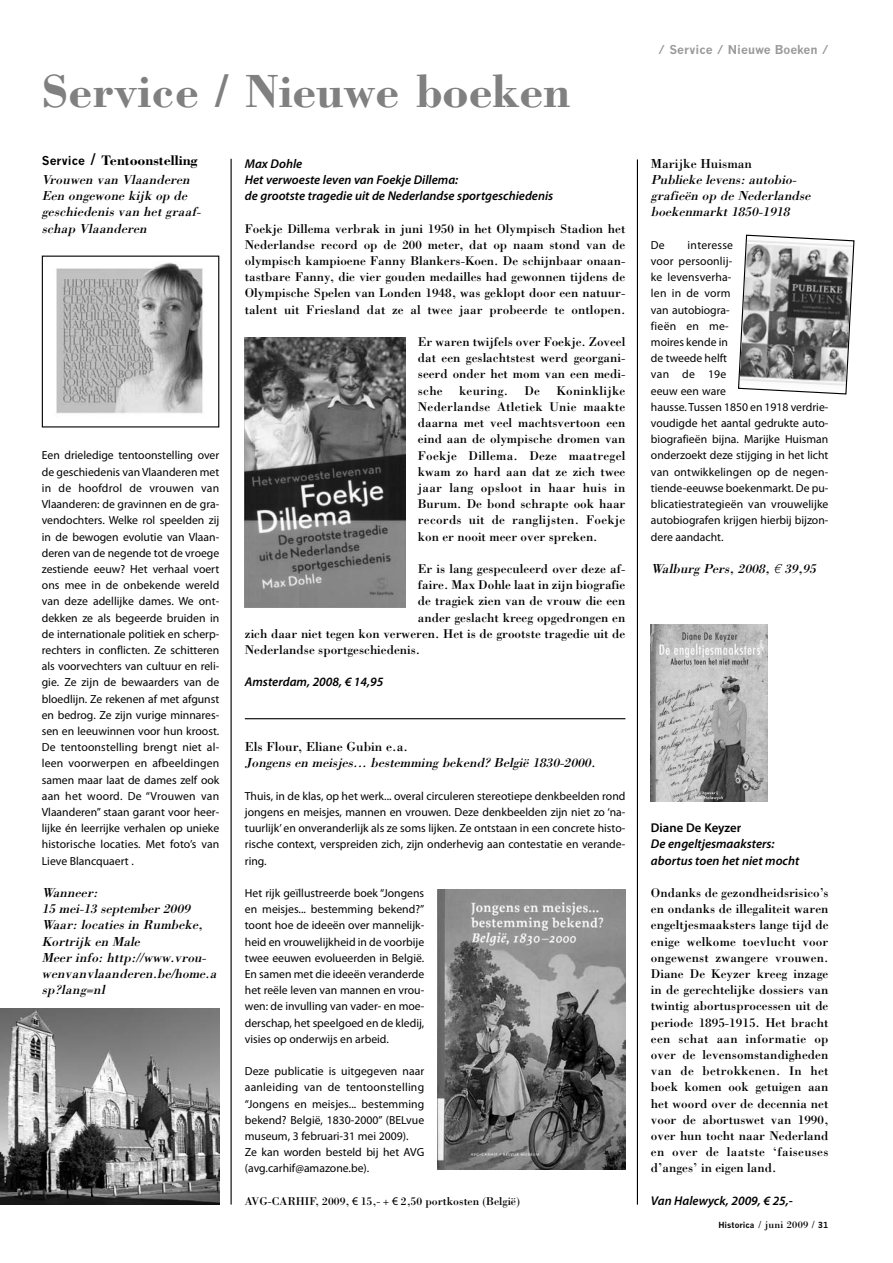
<style>
.page{position:relative;width:893px;height:1263px;background:#fff}
.page>*{position:absolute;margin:0;border:0;box-sizing:border-box;transform-origin:0 0}
.t1{font:700 48px "Bodoni";color:#808080}
.t2{font:700 14.25px "Bodoni";color:#000}
.t3{font:italic 13.5px/16.2px "Bodoni";letter-spacing:.005em;color:#000}
.t4{font:13.5px "Bodoni";color:#000}
.t5{font:13.2px/16.2px "Bodoni";color:#000;text-align:justify}
.t6{font:italic 600 12.75px/16.2px "Myriad Pro";color:#000}
.t7{font:600 12.75px "Myriad Pro";color:#000}
.t8{font:700 12px "News Gothic";color:#999}
.t9{font:11.7px/16.2px "Myriad Pro";color:#000;text-align:justify}
.t10{font:11.7px "Bodoni";color:#000}
.t11{font:700 8.25px "News Gothic";color:#000}
.s1{font-family:"News Gothic";font-size:12px}
.s2{font-size:17.25px}
.s3{font-family:"Myriad Pro"}
.s4{font-family:"Linotype Euro Font Ato F";font-size:12.75px}
.s5{font-family:"Bodoni";font-weight:400;font-size:10.5px}
</style>
<div class="page">
<svg style="left:738px;top:234px;width:117px;height:161px"></svg>
<img style="left:245px;top:338px;width:161px;height:270px">
<img style="left:437px;top:890px;width:188px;height:279px">
<img style="left:651px;top:624px;width:117px;height:177px">
<hr style="left:637px;top:159px;width:1px;height:1045px;background:#000">
<hr style="left:231px;top:159px;width:1px;height:1045px;background:#000">
<hr style="left:245px;top:718px;width:380px;height:1px;background:#000">
<img style="left:56px;top:262px;width:147px;height:152px">
<div style="left:42px;top:256px;width:177px;height:171px;border:1px solid #000"></div>
<img style="left:0;top:1008px;width:219px;height:196px">
<h1 class="t1" style="left:42px;top:74px;width:530px">Service / Nieuwe boeken</h1>
<p class="t2" style="left:42px;top:155px;width:157px"><span class="s1">Service</span> <span class="s2">/</span> Tentoonstelling</p>
<p class="t3" style="left:42px;top:173px;width:163px">Vrouwen van Vlaanderen<br>Een ongewone kij k op de geschiedenis van het graaf&shy;schap Vlaanderen</p>
<p class="t9" style="left:42px;top:448px;width:179px">Een drieledige tentoonstelling over de geschiedenis van Vlaanderen met in de hoofdrol de vrouwen van Vlaanderen: de gravinnen en de gra&shy;vendochters. Welke rol speelden zij in de bewogen evolutie van Vlaan&shy;deren van de negende tot de vroege zestiende eeuw? Het verhaal voert ons mee in de onbekende wereld van deze adellijke dames. We ont&shy;dekken ze als begeerde bruiden in de internationale politiek en scherp&shy;rechters in conflicten. Ze schitteren als voorvechters van cultuur en reli&shy;gie. Ze zijn de bewaarders van de bloedlijn. Ze rekenen af met afgunst en bedrog. Ze zijn vurige minnares&shy;sen en leeuwinnen voor hun kroost.<br>De tentoonstelling brengt niet al&shy;leen voorwerpen en afbeeldingen samen maar laat de dames zelf ook aan het woord. De “Vrouwen van Vlaanderen” staan garant voor heer&shy;lijke én leerrijke verhalen op unieke historische locaties. Met foto’s van Lieve Blancquaert .</p>
<p class="t3" style="left:42px;top:886px;width:179px">Wanneer:<br>15 mei-13 september 2009<br>Waar: locaties in Rumbeke,<br>Kortrij k en Male<br>Meer info: http://www.vrou&shy;wenvanvlaanderen.be/home.a sp?lang=nl</p>
<p class="t6" style="left:245px;top:156px;width:310px">Max Dohle<br>Het verwoeste leven van Foekje Dillema:<br>de grootste tragedie uit de Nederlandse sportgeschiedenis</p>
<p class="t5" style="left:245px;top:222px;width:382px">Foekje Dillema verbrak in juni 1950 in het Olympisch Stadion het Nederlandse record op de 200 meter, dat op naam stond van de olympisch kampioene Fanny Blankers-Koen. De schijnbaar onaan&shy;tastbare Fanny, die vier gouden medailles had gewonnen tijdens de Olympische Spelen van Londen 1948, was geklopt door een natuur&shy;talent uit Friesland dat ze al twee jaar probeerde te ontlopen.</p>
<p class="t5" style="left:418px;top:335px;width:209px">Er waren twijfels over Foekje. Zoveel dat een geslachtstest werd georgani&shy;seerd onder het mom van een medi&shy;sche keuring. De Koninklijke Nederlandse Atletiek Unie maakte daarna met veel machtsvertoon een eind aan de olympische dromen van Foekje Dillema. Deze maatregel kwam zo hard aan dat ze zich twee jaar lang opsloot in haar huis in Burum. De bond schrapte ook haar records uit de ranglijsten. Foekje kon er nooit meer over spreken.</p>
<p class="t5" style="left:418px;top:562px;width:209px">Er is lang gespeculeerd over deze af-</p>
<p class="t5" style="left:418px;top:578px;width:209px">faire. Max Dohle laat in zijn biografie</p>
<p class="t5" style="left:418px;top:594px;width:209px">de tragiek zien van de vrouw die een</p>
<p class="t5" style="left:418px;top:610px;width:209px">ander geslacht kreeg opgedrongen en</p>
<p class="t5" style="left:245px;top:627px;width:382px">zich daar niet tegen kon verweren. Het is de grootste tragedie uit de</p>
<p class="t5" style="left:245px;top:643px;width:177px">Nederlandse sportgeschiedenis.</p>
<p class="t6" style="left:245px;top:675px;width:140px">Amsterdam, 2008, € 14,95</p>
<p class="t4" style="left:245px;top:742px;width:165px">Els Flour, Eliane Gubin e.a.</p>
<p class="t3" style="left:245px;top:756px;width:355px">Jongens en meisjes... bestemming bekend? België 1830-2000.</p>
<p class="t9" style="left:245px;top:788px;width:382px">Thuis, in de klas, op het werk... overal circuleren stereotiepe denkbeelden rond jongens en meisjes, mannen en vrouwen. Deze denkbeelden zijn niet zo ‘na&shy;tuurlijk’ en onveranderlijk als ze soms lijken. Ze ontstaan in een concrete histo&shy;rische context, verspreiden zich, zijn onderhevig aan contestatie en verande&shy;ring.</p>
<p class="t9" style="left:245px;top:886px;width:181px">Het rijk geïllustreerde boek “Jongens en meisjes... bestemming bekend?” toont hoe de ideeën over mannelijk&shy;heid en vrouwelijkheid in de voorbije twee eeuwen evolueerden in België.<br>En samen met die ideeën veranderde het reële leven van mannen en vrou&shy;wen: de invulling van vader- en moe&shy;derschap, het speelgoed en de kledij, visies op onderwijs en arbeid.</p>
<p class="t9" style="left:245px;top:1064px;width:181px;text-align:left">Deze publicatie is uitgegeven naar aanleiding van de tentoonstelling “Jongens en meisjes... bestemming bekend? België, 1830-2000” (BELvue museum, 3 februari-31 mei 2009).<br>Ze kan worden besteld bij het AVG (avg.carhif@amazone.be).</p>
<p class="t10" style="left:245px;top:1197px;width:277px">AVG-CARHIF, 2009, <span class="s3">€</span> 15,- + <span class="s3">€</span> 2,50 portkosten (België)</p>
<p class="t8" style="left:658px;top:45px;width:172px">/ Service / Nieuwe Boeken /</p>
<p class="t4" style="left:651px;top:159px;width:103px">Marijke Huisman</p>
<p class="t3" style="left:651px;top:173px;width:164px">Publieke levens: autobio&shy;grafieën op de Nederlandse boekenmarkt 1850-1918</p>
<p class="t9" style="left:651px;top:238px;width:15px">De</p>
<p class="t9" style="left:651px;top:238px;width:179px;text-align:left;text-indent:37px">interesse<br>voor persoonlij-<br>ke levensverha-<br>len in de vorm<br>van autobiogra-<br>fieën en me-<br>moires kende in<br>de tweede helft<br>van de 19e<br>eeuw een ware<br>hausse. Tussen 1850 en 1918 verdrie&shy;voudigde het aantal gedrukte auto&shy;biografieën bijna. Marijke Huisman onderzoekt deze stijging in het licht van ontwikkelingen op de negen&shy;tiende-eeuwse boekenmarkt. De pu&shy;blicatiestrategieën van vrouwelijke autobiografen krijgen hierbij bijzon&shy;dere aandacht.</p>
<p class="t3" style="left:651px;top:562px;width:169px">Walburg Pers, 2008, <span class="s4">a</span> 39,95</p>
<p class="t7" style="left:651px;top:823px;width:92px">Diane De Keyzer</p>
<p class="t6" style="left:651px;top:837px;width:150px">De engeltjesmaaksters: abortus toen het niet mocht</p>
<p class="t5" style="left:651px;top:886px;width:179px">Ondanks de gezondheidsrisico’s en ondanks de illegaliteit waren engeltjesmaaksters lange tijd de enige welkome toevlucht voor ongewenst zwangere vrouwen.<br>Diane De Keyzer kreeg inzage in de gerechtelijke dossiers van twintig abortusprocessen uit de periode 1895-1915. Het bracht een schat aan informatie op over de levensomstandigheden van de betrokkenen. In het boek komen ook getuigen aan het woord over de decennia net voor de abortuswet van 1990, over hun tocht naar Nederland en over de laatste ‘faiseuses d’anges’ in eigen land.</p>
<p class="t6" style="left:651px;top:1193px;width:143px">Van Halewyck, 2009, € 25,-</p>
<p class="t11" style="left:718px;top:1222px;width:112px">Historica <span class="s5">/ juni 2009 /</span> 31</p>
</div>
